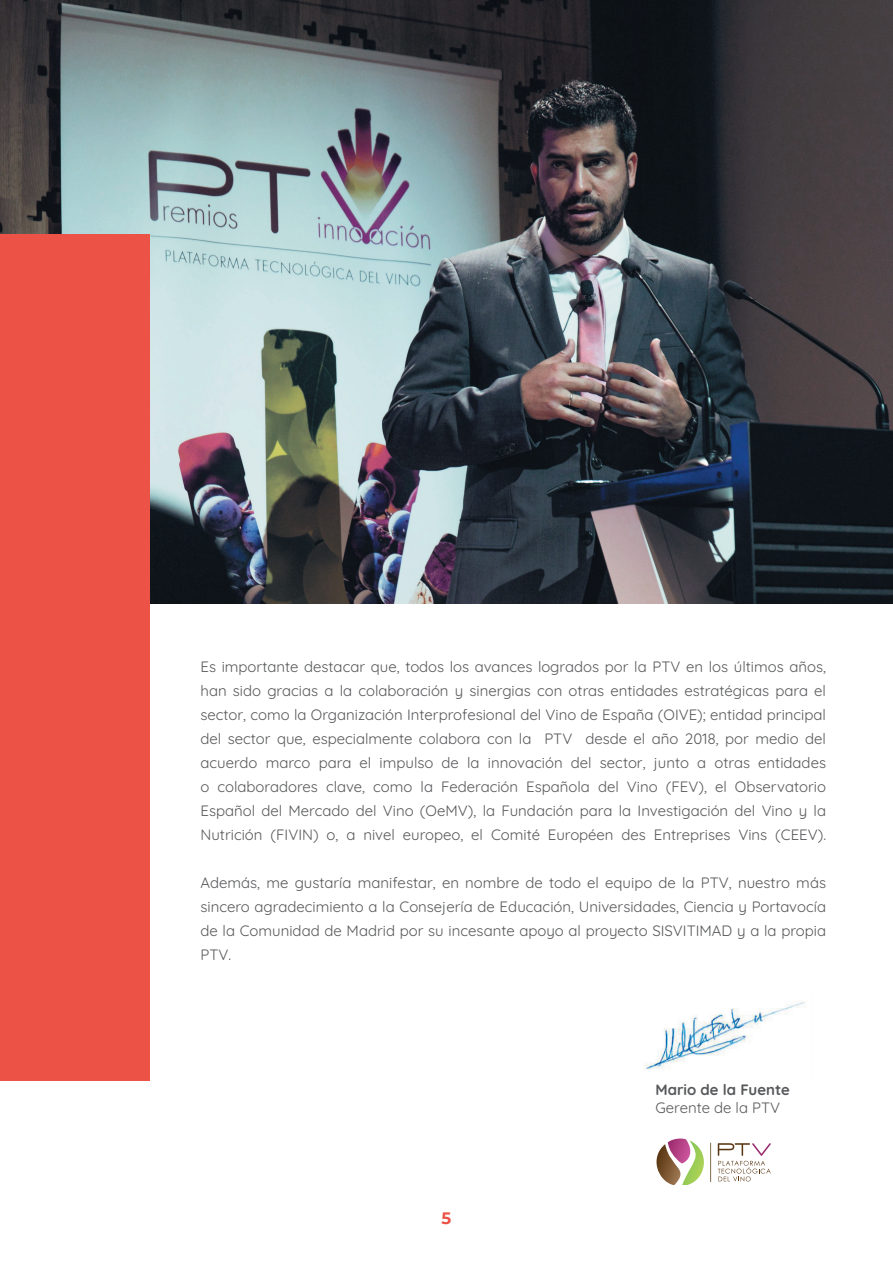
<style>
.page{position:relative;width:893px;height:1263px;background:#fff}
.page>*{position:absolute;margin:0;border:0;box-sizing:border-box;transform-origin:0 0}
.t1{font:700 16.5px "Montserrat";color:#ec5246}
.t2{font:15px/24px "Quicksand";color:#57585a;text-align:justify}
.t3{font:700 15px "Quicksand";color:#57585a}
</style>
<div class="page">
<img style="left:0;top:0;width:893px;height:604px">
<div style="left:0;top:234px;width:150px;height:846px;background:#ec5246"></div>
<img style="left:644px;top:1001px;width:161px;height:69px">
<svg style="left:656px;top:1138px;width:55px;height:47px"></svg>
<svg style="left:718px;top:1143px;width:53px;height:38px"></svg>
<p class="t2" style="left:200px;top:653px;width:627px">Es importante destacar que, todos los avances logrados por la PTV en los últimos años, han sido gracias a la colaboración y sinergias con otras entidades estratégicas para el sector, como la Organización Interprofesional del Vino de España (OIVE); entidad principal del sector que, especialmente colabora con la PTV desde el año 2018, por medio del acuerdo marco para el impulso de la innovación del sector, junto a otras entidades o colaboradores clave, como la Federación Española del Vino (FEV), el Observatorio Español del Mercado del Vino (OeMV), la Fundación para la Investigación del Vino y la Nutrición (FIVIN) o, a nivel europeo, el Comité Européen des Entreprises Vins (CEEV).</p>
<p class="t2" style="left:200px;top:869px;width:627px">Además, me gustaría manifestar, en nombre de todo el equipo de la PTV, nuestro más sincero agradecimiento a la Consejería de Educación, Universidades, Ciencia y Portavocía de la Comunidad de Madrid por su incesante apoyo al proyecto SISVITIMAD y a la propia PTV.</p>
<p class="t1" style="left:442px;top:1206px;width:11px">5</p>
<p class="t3" style="left:655px;top:1078px;width:136px">Mario de la Fuente</p>
<p class="t2" style="left:655px;top:1094px;width:126px">Gerente de la PTV</p>
</div>
